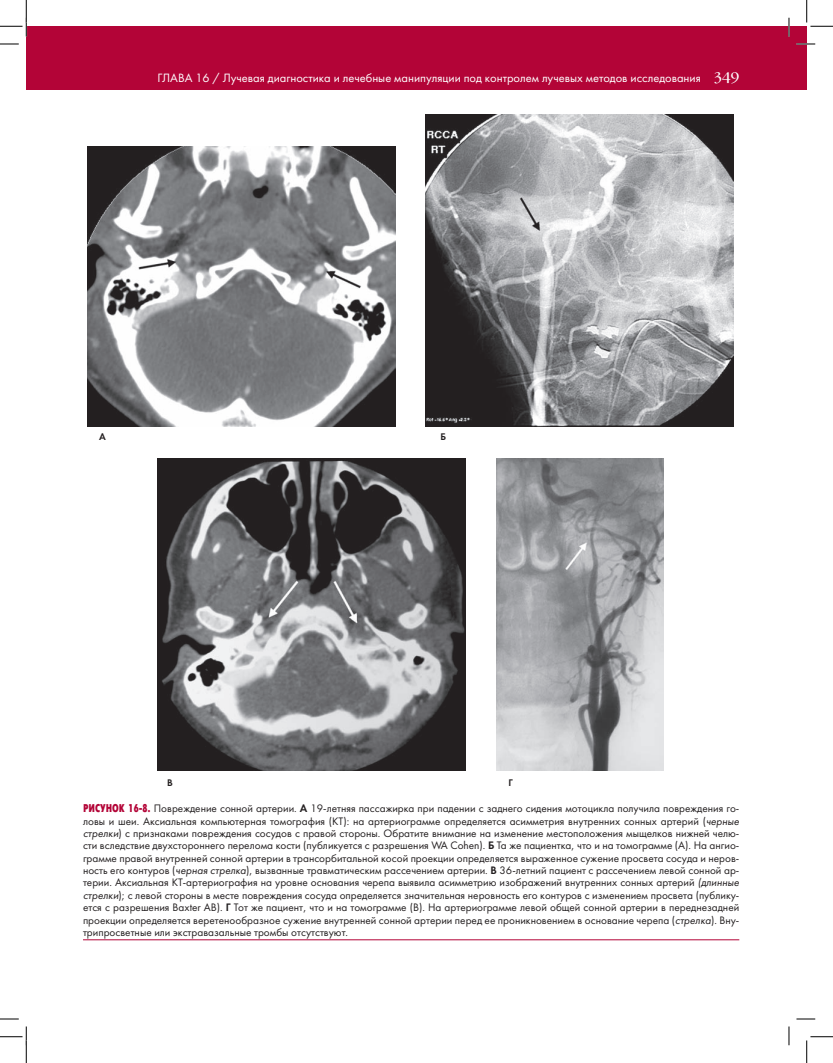
<style>
.page{position:relative;width:833px;height:1063px;background:#fff}
.page>*{position:absolute;margin:0;border:0;box-sizing:border-box;transform-origin:0 0}
.t1{font:12.5px "Futura Book C";color:#fff}
.t2{font:11.25px/12.4px "Futura Book C";color:#231f20;text-align:justify}
.t3{font:10px "Futura Demi C";color:#231f20}
.s1{font-family:"Garamond Book C";font-size:13.75px}
.s2{font-family:"Futuris X Cond C";color:#b30437}
.s3{font-family:"Futura Demi C"}
.s4{font-style:italic}
</style>
<div class="page">
<div style="left:26px;top:26px;width:780px;height:64px;background:#b30437"></div>
<hr style="left:83px;top:939px;width:655px;height:1px;background:#b30437">
<img style="left:87px;top:146px;width:308px;height:280px">
<img style="left:425px;top:115px;width:307px;height:311px">
<img style="left:157px;top:459px;width:308px;height:311px">
<img style="left:496px;top:459px;width:166px;height:311px">
<svg style="left:0;top:43px;width:19px;height:2px"></svg>
<svg style="left:796px;top:43px;width:18px;height:2px"></svg>
<svg style="left:0;top:1018px;width:19px;height:1px"></svg>
<svg style="left:796px;top:1018px;width:18px;height:1px"></svg>
<svg style="left:788px;top:18px;width:1px;height:18px"></svg>
<svg style="left:788px;top:1026px;width:1px;height:19px"></svg>
<svg style="left:0;top:0;width:27px;height:36px"></svg>
<svg style="left:0;top:1026px;width:27px;height:36px"></svg>
<svg style="left:806px;top:0;width:26px;height:27px"></svg>
<svg style="left:806px;top:1036px;width:26px;height:26px"></svg>
<p class="t1" style="left:157px;top:71px;width:582px">глава 16 / Лучевая диагностика и лечебные манипуляции под контролем лучевых методов исследования <span class="s1">349</span></p>
<p class="t3" style="left:99px;top:431px;width:8px">А</p>
<p class="t3" style="left:167px;top:776px;width:7px">В</p>
<p class="t3" style="left:440px;top:431px;width:7px">Б</p>
<p class="t3" style="left:508px;top:776px;width:6px">Г</p>
<p class="t2" style="left:83px;top:802px;width:657px"><span class="s2">Рисунок 16-8.</span> П овреждение сонной артерии. <span class="s3">A</span> 19‑летняя пассажирка при падении с заднего сидения мотоцикла получила повреждения го‑ ловы и шеи. Аксиальная компьютерная томография (КТ): на артериограмме определяется асимметрия внутренних сонных артерий (<span class="s4">черные стрелки</span>) с признаками повреждения сосудов с правой стороны. Обратите внимание на изменение местоположения мыщелков нижней челю‑ сти вследствие двухстороннего перелома кости (публикуется с разрешения WA Cohen). <span class="s3">Б</span> Та же пациентка, что и на томограмме (A). Н а ангио‑ грамме правой внутренней сонной артерии в трансорбитальной косой проекции определяется выраженное сужение просвета сосуда и неров‑ ность его контуров (<span class="s4">черная стрелка</span>), вызванные травматическим рассечением артерии. <span class="s3">В</span> 36‑летний пациент с рассечением левой сонной ар‑ терии. Аксиальная КТ-артериография на уровне основания черепа выявила асимметрию изображений внутренних сонных артерий <span class="s4">(длинные стрелки</span>); с левой стороны в месте повреждения сосуда определяется значительная неровность его контуров с изменением просвета (публику‑ ется с разрешения Baxter AB). <span class="s3">Г</span> Тот же пациент, что и на томограмме (В). Н а артериограмме левой общей сонной артерии в переднезадней проекции определяется веретенообразное сужение внутренней сонной артерии перед ее проникновением в основание черепа (<span class="s4">стрелка</span>). Вну‑ трипросветные или экстравазальные тромбы отсутствуют.</p>
</div>
